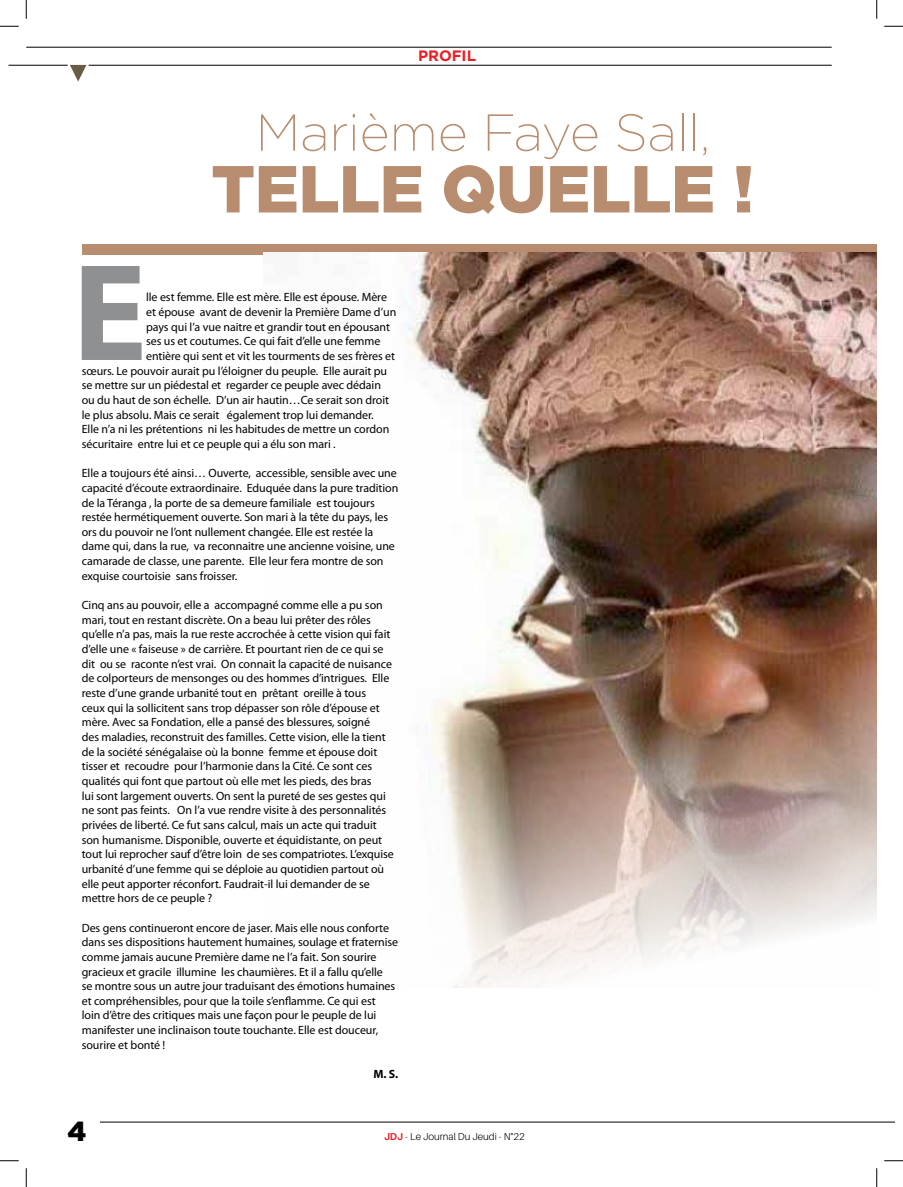
<style>
.page{position:relative;width:903px;height:1187px;background:#fff}
.page>*{position:absolute;margin:0;border:0;box-sizing:border-box;transform-origin:0 0}
.t1{font:700 139.25px "Myriad Pro";color:#8e9092}
.t2{font:900 66.25px "Gotham";letter-spacing:-.005em;color:#b88c6e}
.t3{font:200 51.88px "Gotham";letter-spacing:-.005em;color:#b88c6e}
.t4{font:900 27.5px "Gotham";color:#000}
.t5{font:700 15px "Gotham";color:#ed1d24}
.t6{font:12px/14.6px "Myriad Pro";letter-spacing:-.005em;color:#000}
.t7{font:700 12px "Myriad Pro";color:#000}
.t8{font:300 10px "Aileron";color:#000}
.s1{font-weight:700;color:#ed1d24}
</style>
<div class="page">
<hr style="left:100px;top:1121px;width:794px;height:1px;background:#000">
<div style="left:82px;top:244px;width:795px;height:10px;background:#b88c6e"></div>
<img style="left:264px;top:253px;width:613px;height:734px">
<hr style="left:9px;top:65px;width:59px;height:1px;background:#000">
<hr style="left:89px;top:65px;width:743px;height:1px;background:#000">
<hr style="left:26px;top:47px;width:806px;height:1px;background:#000">
<svg style="left:70px;top:65px;width:16px;height:17px"></svg>
<svg style="left:0;top:25px;width:19px;height:2px"></svg>
<svg style="left:884px;top:25px;width:19px;height:2px"></svg>
<svg style="left:0;top:1160px;width:19px;height:1px"></svg>
<svg style="left:884px;top:1160px;width:19px;height:1px"></svg>
<svg style="left:25px;top:0;width:2px;height:19px"></svg>
<svg style="left:25px;top:1168px;width:2px;height:18px"></svg>
<svg style="left:876px;top:0;width:1px;height:19px"></svg>
<svg style="left:876px;top:1168px;width:1px;height:18px"></svg>
<p class="t5" style="left:418px;top:47px;width:58px">profil</p>
<h3 class="t3" style="left:256px;top:104px;width:456px">Marième Faye Sall,</h3>
<h2 class="t2" style="left:211px;top:151px;width:544px">TELLE QUELLE !</h2>
<h1 class="t1" style="left:72px;top:222px;width:76px">E</h1>
<p class="t6" style="left:146px;top:290px;width:242px">lle est femme. Elle est mère. Elle est épouse. Mère</p>
<p class="t6" style="left:146px;top:304px;width:252px">et épouse avant de devenir la Première Dame d’un</p>
<p class="t6" style="left:146px;top:319px;width:245px">pays qui l’a vue naitre et grandir tout en épousant</p>
<p class="t6" style="left:146px;top:334px;width:236px">ses us et coutumes. Ce qui fait d’elle une femme</p>
<p class="t6" style="left:146px;top:348px;width:251px">entière qui sent et vit les tourments de ses frères et</p>
<p class="t6" style="left:82px;top:363px;width:307px">sœurs. Le pouvoir aurait pu l’éloigner du peuple. Elle aurait pu</p>
<p class="t6" style="left:82px;top:378px;width:301px">se mettre sur un piédestal et regarder ce peuple avec dédain</p>
<p class="t6" style="left:82px;top:392px;width:309px">ou du haut de son échelle. D’un air hautin…Ce serait son droit</p>
<p class="t6" style="left:82px;top:407px;width:293px">le plus absolu. Mais ce serait également trop lui demander.</p>
<p class="t6" style="left:82px;top:421px;width:309px">Elle n’a ni les prétentions ni les habitudes de mettre un cordon</p>
<p class="t6" style="left:82px;top:436px;width:256px">sécuritaire entre lui et ce peuple qui a élu son mari .</p>
<p class="t6" style="left:82px;top:465px;width:318px">Elle a toujours été ainsi… Ouverte, accessible, sensible avec une capacité d’écoute extraordinaire. Eduquée dans la pure tradition de la Téranga , la porte de sa demeure familiale est toujours restée hermétiquement ouverte. Son mari à la tête du pays, les ors du pouvoir ne l’ont nullement changée. Elle est restée la dame qui, dans la rue, va reconnaitre une ancienne voisine, une camarade de classe, une parente. Elle leur fera montre de son exquise courtoisie sans froisser.</p>
<p class="t6" style="left:82px;top:597px;width:314px">Cinq ans au pouvoir, elle a accompagné comme elle a pu son mari, tout en restant discrète. On a beau lui prêter des rôles qu’elle n’a pas, mais la rue reste accrochée à cette vision qui fait d’elle une « faiseuse » de carrière. Et pourtant rien de ce qui se dit ou se raconte n’est vrai. On connait la capacité de nuisance de colporteurs de mensonges ou des hommes d’intrigues. Elle reste d’une grande urbanité tout en prêtant oreille à tous<br>ceux qui la sollicitent sans trop dépasser son rôle d’épouse et mère. Avec sa Fondation, elle a pansé des blessures, soigné<br>des maladies, reconstruit des familles. Cette vision, elle la tient de la société sénégalaise où la bonne femme et épouse doit tisser et recoudre pour l’harmonie dans la Cité. Ce sont ces qualités qui font que partout où elle met les pieds, des bras<br>lui sont largement ouverts. On sent la pureté de ses gestes qui ne sont pas feints. On l’a vue rendre visite à des personnalités privées de liberté. Ce fut sans calcul, mais un acte qui traduit son humanisme. Disponible, ouverte et équidistante, on peut tout lui reprocher sauf d’être loin de ses compatriotes. L’exquise urbanité d’une femme qui se déploie au quotidien partout où elle peut apporter réconfort. Faudrait-il lui demander de se mettre hors de ce peuple ?</p>
<p class="t6" style="left:82px;top:920px;width:318px">Des gens continueront encore de jaser. Mais elle nous conforte dans ses dispositions hautement humaines, soulage et fraternise comme jamais aucune Première dame ne l’a fait. Son sourire gracieux et gracile illumine les chaumières. Et il a fallu qu’elle<br>se montre sous un autre jour traduisant des émotions humaines et compréhensibles, pour que la toile s’enflamme. Ce qui est<br>loin d’être des critiques mais une façon pour le peuple de lui manifester une inclinaison toute touchante. Elle est douceur, sourire et bonté !</p>
<p class="t7" style="left:373px;top:1066px;width:26px">M. S.</p>
<h3 class="t4" style="left:68px;top:1114px;width:20px">4</h3>
<p class="t8" style="left:384px;top:1131px;width:142px"><span class="s1">JDJ</span> - Le Journal Du Jeudi - N°22</p>
</div>
